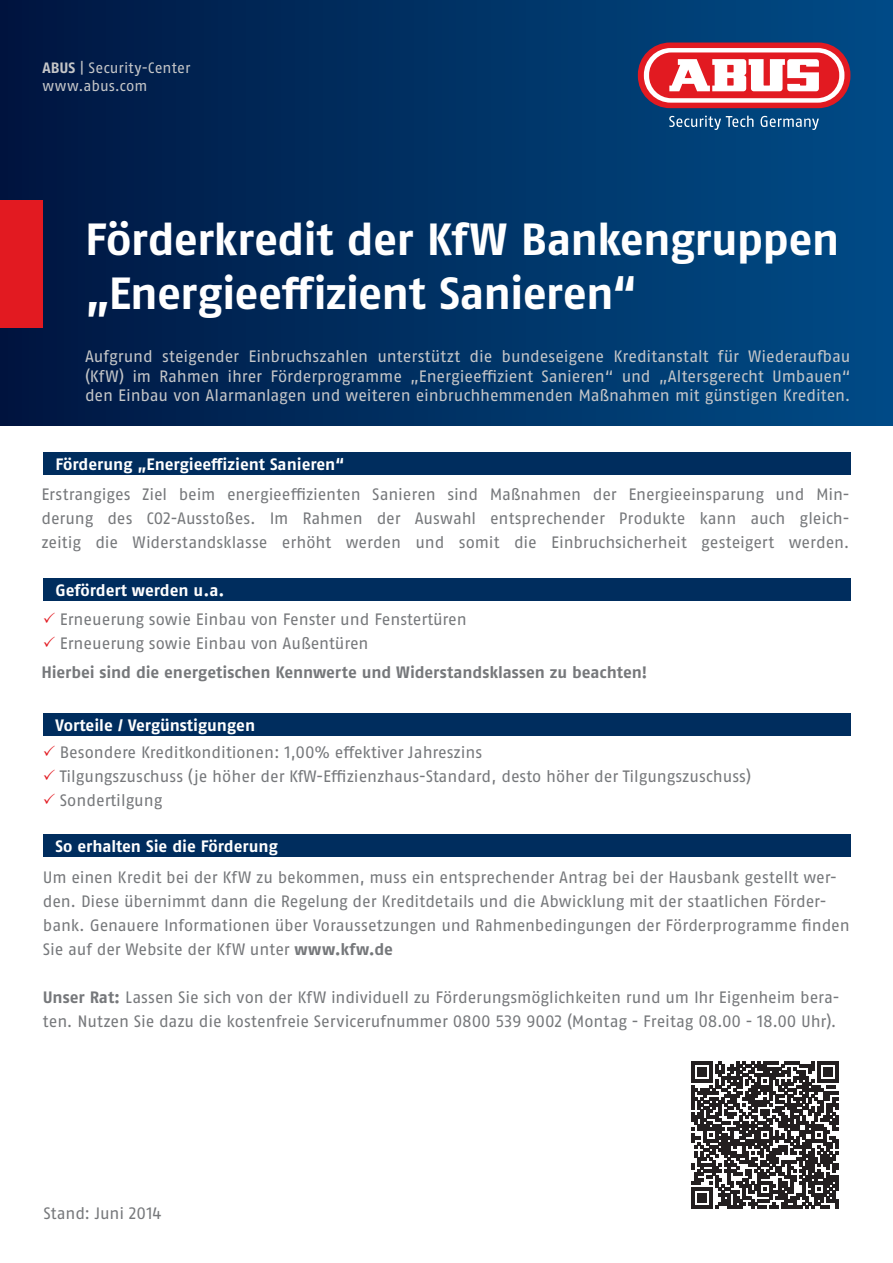
<style>
.page{position:relative;width:893px;height:1263px;background:#fff}
.page>*{position:absolute;margin:0;border:0;box-sizing:border-box;transform-origin:0 0}
.Cover_Headline{font:700 45px "ABUS Fago Pro";letter-spacing:-.02em;color:#fff}
.Cover_Subline{font:16.5px/24px "ABUS Fago Pro";letter-spacing:-.005em;color:#76787b}
.Cover_Subline-2{font:16.5px/19.8px "ABUS Fago Pro";letter-spacing:-.01em;color:#c5c6c8;text-align:justify}
.Tabellentext{font:700 16.5px "ABUS Fago Pro";letter-spacing:-.005em;color:#fff}
.Cover_Subline-3{font:700 16.5px "ABUS Fago Pro";letter-spacing:-.005em;color:#76787b}
.t1{font:15px "ABUS Fago Pro";letter-spacing:.01em;color:#c5c6c8}
.s1{font-weight:700}
.s2{color:#e21a21}
</style>
<div class="page">
<div style="left:0;top:0;width:893px;height:425px;background:linear-gradient(to right,#001640,#014c87)"></div>
<div style="left:0;top:200px;width:43px;height:127px;background:#e21a21"></div>
<div style="left:638px;top:43px;width:212px;height:65px;background:#e21a21;border-radius:32px"></div>
<div style="left:644px;top:48px;width:200px;height:55px;background:#fff;border-radius:27px"></div>
<div style="left:649px;top:52px;width:190px;height:46px;background:#e21a21;border-radius:22px"></div>
<svg style="left:669px;top:59px;width:150px;height:32px"></svg>
<svg style="left:669px;top:116px;width:84px;height:14px"></svg>
<svg style="left:760px;top:116px;width:59px;height:14px"></svg>
<div style="left:43px;top:578px;width:808px;height:23px;background:#002d5e"></div>
<div style="left:43px;top:713px;width:808px;height:22px;background:#002d5e"></div>
<div style="left:43px;top:452px;width:808px;height:23px;background:#002d5e"></div>
<div style="left:43px;top:834px;width:808px;height:23px;background:#002d5e"></div>
<svg style="left:691px;top:1061px;width:147px;height:147px"></svg>
<p class="t1" style="left:43px;top:59px;width:149px"><span class="s1">ABUS</span> | Security-Center</p>
<p class="t1" style="left:43px;top:77px;width:107px">www.abus.com</p>
<p class="Cover_Headline" style="left:85px;top:212px;width:756px">Förderkredit der KfW Bankengruppen</p>
<p class="Cover_Headline" style="left:85px;top:266px;width:554px">„Energieeffizient Sanieren“</p>
<p class="Cover_Subline-2" style="left:85px;top:346px;width:767px">Aufgrund steigender Einbruchszahlen unterstützt die bundeseigene Kreditanstalt für Wiederaufbau (KfW) im Rahmen ihrer Förderprogramme „Energieeffizient Sanieren“ und „Altersgerecht Umbauen“ den Einbau von Alarmanlagen und weiteren einbruchhemmenden Maßnahmen mit günstigen Krediten.</p>
<p class="Tabellentext" style="left:56px;top:455px;width:290px">Förderung „Energieeffizient Sanieren“</p>
<p class="Cover_Subline" style="left:41px;top:482px;width:809px;text-align:justify">Erstrangiges Ziel beim energieeffizienten Sanieren sind Maßnahmen der Energieeinsparung und Min&shy;derung des CO2-Ausstoßes. Im Rahmen der Auswahl entsprechender Produkte kann auch gleich&shy;zeitig die Widerstandsklasse erhöht werden und somit die Einbruchsicherheit gesteigert werden.</p>
<p class="Tabellentext" style="left:56px;top:580px;width:170px">Gefördert werden u.a.</p>
<p class="Cover_Subline" style="left:43px;top:608px;width:425px"><span class="s2">✓</span> Erneuerung sowie Einbau von Fenster und Fenstertüren</p>
<p class="Cover_Subline" style="left:43px;top:632px;width:327px"><span class="s2">✓</span> Erneuerung sowie Einbau von Außentüren</p>
<p class="Cover_Subline-3" style="left:41px;top:663px;width:607px">Hierbei sind die energetischen Kennwerte und Widerstandsklassen zu beachten!</p>
<p class="Tabellentext" style="left:56px;top:715px;width:201px">Vorteile / Vergünstigungen</p>
<p class="Cover_Subline" style="left:43px;top:740px;width:441px"><span class="s2">✓</span> Besondere Kreditkonditionen: 1,00% effektiver Jahreszins</p>
<p class="Cover_Subline" style="left:43px;top:764px;width:710px"><span class="s2">✓</span> Tilgungszuschuss (je höher der KfW-Effizienzhaus-Standard, desto höher der Tilgungszuschuss)</p>
<p class="Cover_Subline" style="left:43px;top:788px;width:121px"><span class="s2">✓</span> Sondertilgung</p>
<p class="Tabellentext" style="left:56px;top:836px;width:224px">So erhalten Sie die Förderung</p>
<p class="Cover_Subline" style="left:43px;top:865px;width:808px">Um einen Kredit bei der KfW zu bekommen, muss ein entsprechender Antrag bei der Hausbank gestellt wer&shy;den. Diese übernimmt dann die Regelung der Kreditdetails und die Abwicklung mit der staatlichen Förder&shy;bank. Genauere Informationen über Voraussetzungen und Rahmenbedingungen der Förderprogramme finden Sie auf der Website der KfW unter <span class="s1">www.kfw.de</span></p>
<p class="Cover_Subline" style="left:43px;top:985px;width:798px"><span class="s1">Unser Rat:</span> Lassen Sie sich von der KfW individuell zu Förderungsmöglichkeiten rund um Ihr Eigenheim bera&shy;ten. Nutzen Sie dazu die kostenfreie Servicerufnummer 0800 539 9002 (Montag - Freitag 08.00 - 18.00 Uhr).</p>
<p class="Cover_Subline" style="left:44px;top:1201px;width:119px">Stand: Juni 2014</p>
</div>
